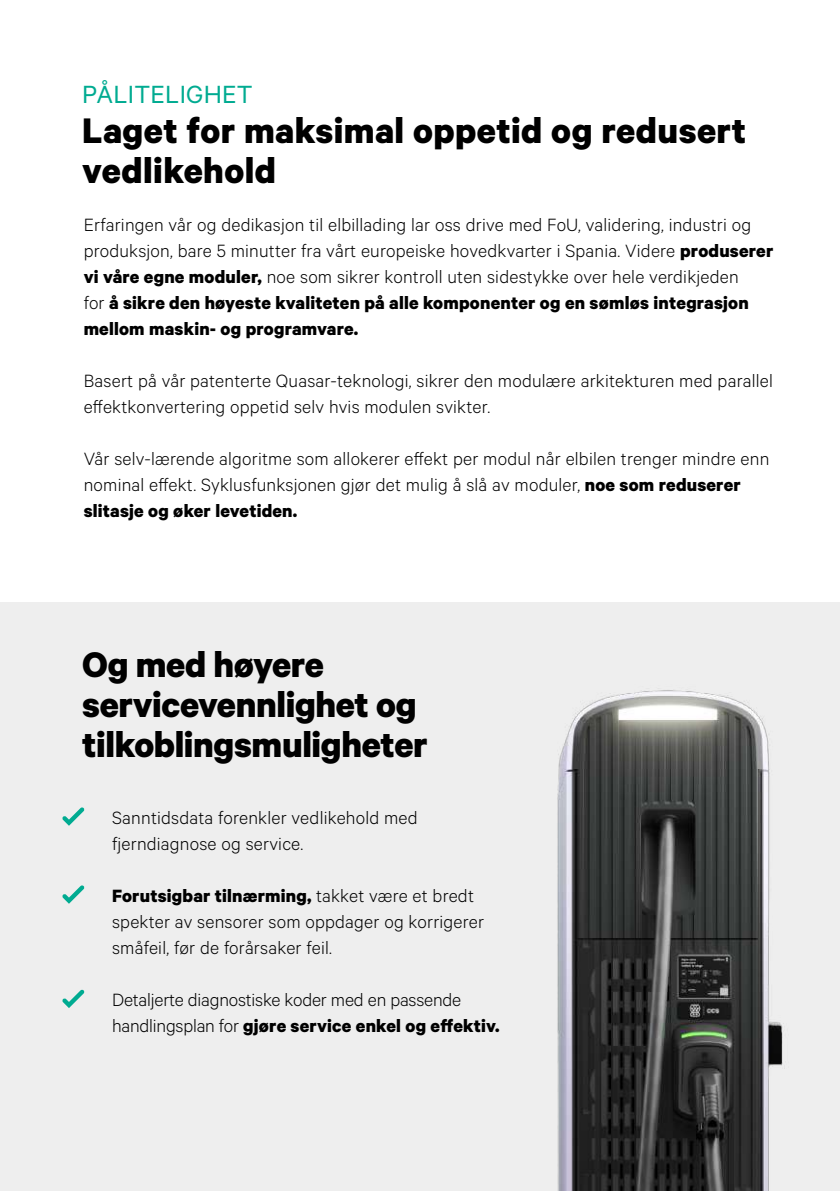
<style>
.page{position:relative;width:840px;height:1191px;background:#fff}
.page>*{position:absolute;margin:0;border:0;box-sizing:border-box;transform-origin:0 0}
.t1{font:700 40px/40px "Calibre";letter-spacing:-.01em;color:#000}
.t2{font:700 40px/40px "Calibre";letter-spacing:.01em;color:#000}
.t3{font:28px "Calibre";letter-spacing:.01em;color:#00ab91}
.t4{font:300 20px/26px "Calibre";letter-spacing:.01em;color:#000}
.t5{font:300 20px/26px "Calibre";letter-spacing:-.01em;color:#000}
.s1{font-weight:700}
</style>
<div class="page">
<div style="left:0;top:602px;width:839px;height:589px;background:#eee"></div>
<svg style="left:62px;top:807px;width:22px;height:18px"></svg>
<svg style="left:62px;top:885px;width:22px;height:18px"></svg>
<svg style="left:62px;top:989px;width:22px;height:19px"></svg>
<img style="left:557px;top:690px;width:228px;height:501px">
<h2 class="t3" style="left:82px;top:78px;width:172px">PÅLITELIGHET</h2>
<h1 class="t2" style="left:82px;top:109px;width:665px">Laget for maksimal oppetid og redusert vedlikehold</h1>
<p class="t4" style="left:84px;top:211px;width:690px">Erfaringen vår og dedikasjon til elbillading lar oss drive med FoU, validering, industri og produksjon, bare 5 minutter fra vårt europeiske hovedkvarter i Spania. Videre <span class="s1">produserer vi våre egne moduler,</span> noe som sikrer kontroll uten sidestykke over hele verdikjeden<br>for <span class="s1">å sikre den høyeste kvaliteten på alle komponenter og en sømløs integrasjon mellom maskin- og programvare.</span></p>
<p class="t4" style="left:84px;top:367px;width:690px">Basert på vår patenterte Quasar-teknologi, sikrer den modulære arkitekturen med parallel effektkonvertering oppetid selv hvis modulen svikter.</p>
<p class="t4" style="left:84px;top:445px;width:686px">Vår selv-lærende algoritme som allokerer effekt per modul når elbilen trenger mindre enn nominal effekt. Syklusfunksjonen gjør det mulig å slå av moduler, <span class="s1">noe som reduserer slitasje og øker levetiden.</span></p>
<h1 class="t1" style="left:82px;top:643px;width:347px">Og med høyere servicevennlighet og tilkoblingsmuligheter</h1>
<p class="t4" style="left:112px;top:804px;width:307px">Sanntidsdata forenkler vedlikehold med fjerndiagnose og service.</p>
<p class="t4" style="left:112px;top:882px;width:373px"><span class="s1">Forutsigbar tilnærming,</span> takket være et bredt spekter av sensorer som oppdager og korrigerer småfeil, før de forårsaker feil.</p>
<p class="t5" style="left:112px;top:986px;width:389px">Detaljerte diagnostiske koder med en passende handlingsplan for <span class="s1">gjøre service enkel og effektiv.</span></p>
</div>
